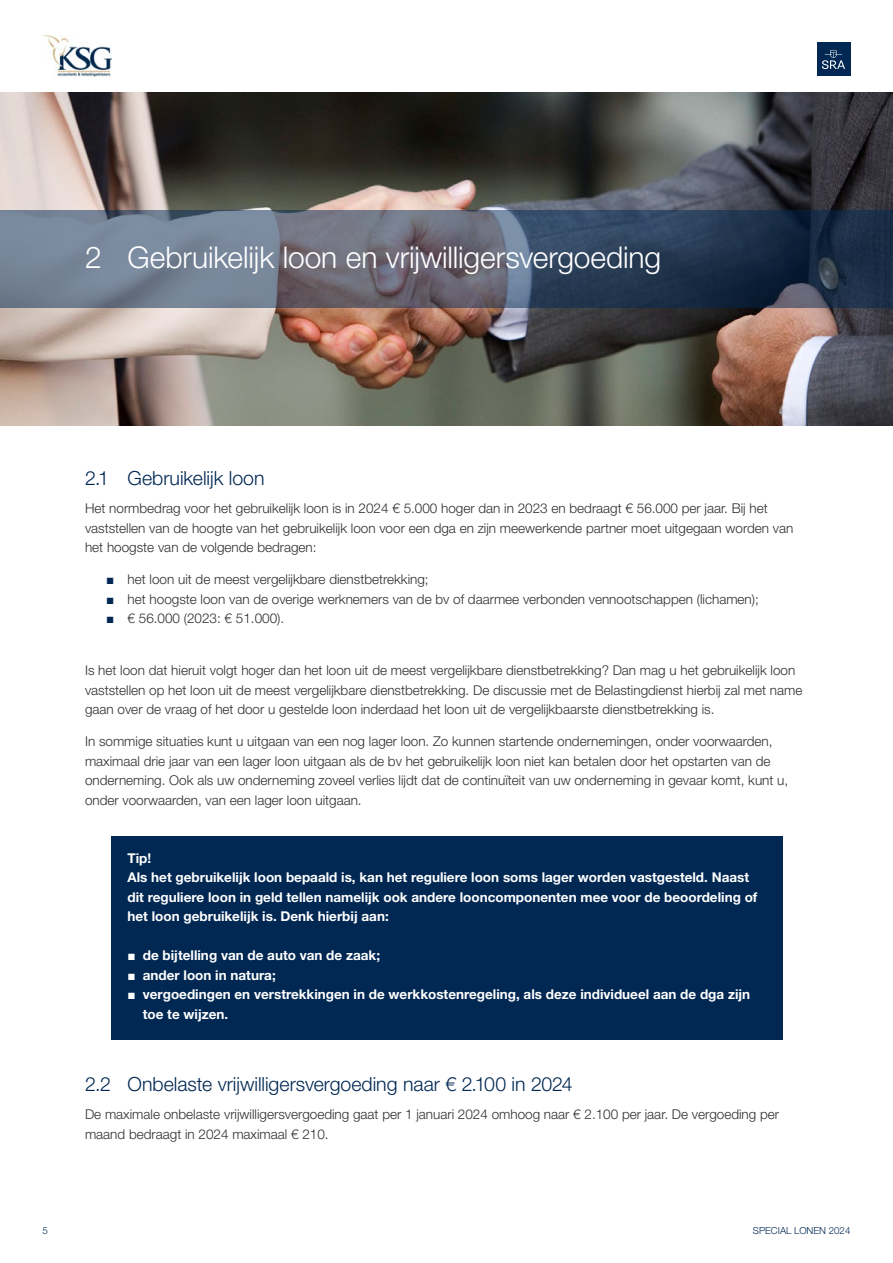
<style>
.page{position:relative;width:893px;height:1263px;background:#fff}
.page>*{position:absolute;margin:0;border:0;box-sizing:border-box;transform-origin:0 0}
.t1{font:300 30px "Helvetica Neue LT Std";letter-spacing:-.005em;color:#fff}
.t2{font:300 19.5px "Helvetica Neue LT Std";color:#002853}
.t3{font:300 13.5px/19.5px "Helvetica Neue LT Std";color:#2f2f2f}
.t4{font:700 13.5px/19.5px "Helvetica Neue LT Std";color:#fff}
.t5{font:300 9.75px "Helvetica Neue LT Std";color:#002853}
.s1{font-family:"Arial";font-weight:700;color:#002853}
.s2{font-family:"Arial"}
.s3{font-family:"Arial";color:#002853}
</style>
<div class="page">
<img style="left:44px;top:36px;width:68px;height:40px">
<div style="left:817px;top:43px;width:33px;height:33px;background:#002853"></div>
<svg style="left:822px;top:50px;width:23px;height:19px"></svg>
<img style="left:0;top:92px;width:893px;height:333px">
<svg style="left:0;top:210px;width:893px;height:98px;background:#505d70"></svg>
<div style="left:111px;top:836px;width:671px;height:204px;background:#002853"></div>
<h1 class="t1" style="left:85px;top:239px;width:578px">2 Gebruikelijk loon en vrijwilligersvergoeding</h1>
<h2 class="t2" style="left:85px;top:466px;width:181px">2.1 Gebruikelijk loon</h2>
<p class="t3" style="left:85px;top:498px;width:710px">Het normbedrag voor het gebruikelijk loon is in 2024 € 5.000 hoger dan in 2023 en bedraagt € 56.000 per jaar. Bij het vaststellen van de hoogte van het gebruikelijk loon voor een dga en zijn meewerkende partner moet uitgegaan worden van het hoogste van de volgende bedragen:</p>
<p class="t3" style="left:106px;top:570px;width:324px"><span class="s1">■</span> het loon uit de meest vergelijkbare dienstbetrekking;</p>
<p class="t3" style="left:106px;top:589px;width:654px"><span class="s1">■</span> het hoogste loon van de overige werknemers van de bv of daarmee verbonden vennootschappen (lichamen);</p>
<p class="t3" style="left:106px;top:609px;width:179px"><span class="s1">■</span> € 56.000 (2023: € 51.000).</p>
<p class="t3" style="left:85px;top:660px;width:719px">Is het loon dat hieruit volgt hoger dan het loon uit de meest vergelijkbare dienstbetrekking? Dan mag u het gebruikelijk loon vaststellen op het loon uit de meest vergelijkbare dienstbetrekking. De discussie met de Belastingdienst hierbij zal met name gaan over de vraag of het door u gestelde loon inderdaad het loon uit de vergelijkbaarste dienstbetrekking is.</p>
<p class="t3" style="left:85px;top:732px;width:705px">In sommige situaties kunt u uitgaan van een nog lager loon. Zo kunnen startende ondernemingen, onder voorwaarden, maximaal drie jaar van een lager loon uitgaan als de bv het gebruikelijk loon niet kan betalen door het opstarten van de onderneming. Ook als uw onderneming zoveel verlies lijdt dat de continuïteit van uw onderneming in gevaar komt, kunt u, onder voorwaarden, van een lager loon uitgaan.</p>
<p class="t4" style="left:128px;top:848px;width:631px">Tip!<br>Als het gebruikelijk loon bepaald is, kan het reguliere loon soms lager worden vastgesteld. Naast dit reguliere loon in geld tellen namelijk ook andere looncomponenten mee voor de beoordeling of het loon gebruikelijk is. Denk hierbij aan:</p>
<p class="t4" style="left:128px;top:945px;width:254px"><span class="s2">■</span> de bijtelling van de auto van de zaak;</p>
<p class="t4" style="left:128px;top:965px;width:150px"><span class="s2">■</span> ander loon in natura;</p>
<p class="t4" style="left:128px;top:984px;width:624px"><span class="s2">■</span> vergoedingen en verstrekkingen in de werkkostenregeling, als deze individueel aan de dga zijn</p>
<p class="t4" style="left:128px;top:1004px;width:102px"><span class="s3">■</span> toe te wijzen.</p>
<h2 class="t2" style="left:85px;top:1072px;width:489px">2.2 Onbelaste vrijwilligersvergoeding naar € 2.100 in 2024</h2>
<p class="t3" style="left:85px;top:1104px;width:696px">De maximale onbelaste vrijwilligersvergoeding gaat per 1 januari 2024 omhoog naar € 2.100 per jaar. De vergoeding per maand bedraagt in 2024 maximaal € 210.</p>
<p class="t5" style="left:43px;top:1224px;width:7px">5</p>
<p class="t5" style="left:753px;top:1224px;width:99px">SPECIAL LONEN 2024</p>
</div>
